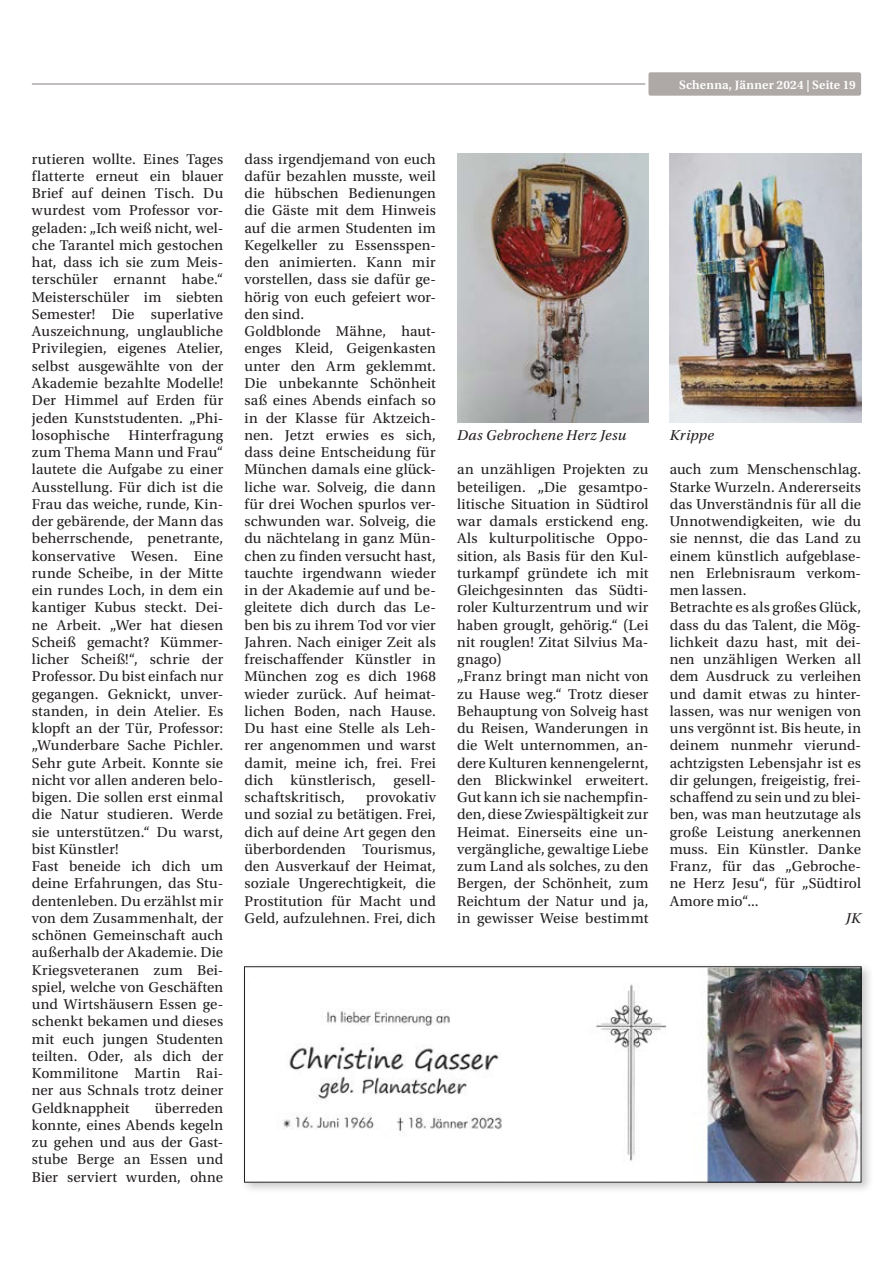
<style>
.page{position:relative;width:893px;height:1263px;background:#fff}
.page>*{position:absolute;margin:0;border:0;box-sizing:border-box;transform-origin:0 0}
.t1{font:15px/17.2px "Utopia Std";letter-spacing:.01em;color:#231f20}
.t2{font:italic 15px "Utopia Std";letter-spacing:.02em;color:#231f20}
.t3{font:600 12.75px "Utopia Std";letter-spacing:.015em;color:#fff}
</style>
<div class="page">
<div style="left:648px;top:72px;width:213px;height:24px;background:#aea9a7;border-radius:2px"></div>
<hr style="left:32px;top:83px;width:613px;height:2px;background:#aea9a7">
<div style="left:240px;top:962px;width:634px;height:233px;background:#231f20;opacity:.25"></div>
<img style="left:246px;top:968px;width:613px;height:212px">
<div style="left:244px;top:966px;width:617px;height:216px;border:1px solid #231f20"></div>
<img style="left:670px;top:153px;width:191px;height:269px">
<img style="left:457px;top:153px;width:191px;height:270px">
<p class="t3" style="left:679px;top:78px;width:178px">Schenna, Jänner 2024 | Seite 19</p>
<p class="t1" style="left:32px;top:150px;width:193px">rutieren wollte. Eines Tages flatterte erneut ein blauer<br>Brief auf deinen Tisch. Du wurdest vom Professor vor&shy;geladen: „Ich weiß nicht, wel&shy;che Tarantel mich gestochen hat, dass ich sie zum Meis&shy;terschüler ernannt habe.“<br>Meisterschüler im siebten<br>Semester! Die superlative<br>Auszeichnung, unglaubliche<br>Privilegien, eigenes Atelier, selbst ausgewählte von der<br>Akademie bezahlte Modelle!<br>Der Himmel auf Erden für jeden Kunststudenten. „Phi&shy;losophische Hinterfragung zum Thema Mann und Frau“ lautete die Aufgabe zu einer<br>Ausstellung. Für dich ist die<br>Frau das weiche, runde, Kin&shy;der gebärende, der Mann das beherrschende, penetrante, konservative Wesen. Eine runde Scheibe, in der Mitte ein rundes Loch, in dem ein kantiger Kubus steckt. Dei&shy;ne Arbeit. „Wer hat diesen<br>Scheiß gemacht? Kümmer&shy;licher Scheiß!“, schrie der<br>Professor. Du bist einfach nur gegangen. Geknickt, unver&shy;standen, in dein Atelier. Es klopft an der Tür, Professor: „Wunderbare Sache Pichler.<br>Sehr gute Arbeit. Konnte sie nicht vor allen anderen belo&shy;bigen. Die sollen erst einmal die Natur studieren. Werde sie unterstützen.“ Du warst, bist Künstler!<br>Fast beneide ich dich um deine Erfahrungen, das Stu&shy;dentenleben. Du erzählst mir von dem Zusammenhalt, der schönen Gemeinschaft auch außerhalb der Akademie. Die<br>Kriegsveteranen zum Bei&shy;spiel, welche von Geschäften und Wirtshäusern Essen ge&shy;schenkt bekamen und dieses mit euch jungen Studenten teilten. Oder, als dich der<br>Kommilitone Martin Rai&shy;ner aus Schnals trotz deiner<br>Geldknappheit</p>
<p class="t1" style="left:32px;top:1099px;width:193px;text-align:justify;text-indent:123px">überreden konnte, eines Abends kegeln zu gehen und aus der Gast&shy;stube Berge an Essen und Bier serviert wurden, ohne</p>
<p class="t1" style="left:244px;top:150px;width:193px">dass irgendjemand von euch dafür bezahlen musste, weil die hübschen Bedienungen die Gäste mit dem Hinweis auf die armen Studenten im<br>Kegelkeller zu Essensspen&shy;den animierten. Kann mir vorstellen, dass sie dafür ge&shy;hörig von euch gefeiert wor&shy;den sind.<br>Goldblonde Mähne, haut&shy;enges Kleid, Geigenkasten unter den Arm geklemmt.<br>Die unbekannte Schönheit saß eines Abends einfach so in der Klasse für Aktzeich&shy;nen. Jetzt erwies es sich, dass deine Entscheidung für<br>München damals eine glück&shy;liche war. Solveig, die dann für drei Wochen spurlos ver&shy;schwunden war. Solveig, die du nächtelang in ganz Mün&shy;chen zu finden versucht hast, tauchte irgendwann wieder in der Akademie auf und be&shy;gleitete dich durch das Le&shy;ben bis zu ihrem Tod vor vier<br>Jahren. Nach einiger Zeit als freischaffender Künstler in<br>München zog es dich 1968 wieder zurück. Auf heimat&shy;lichen Boden, nach Hause.<br>Du hast eine Stelle als Leh&shy;rer angenommen und warst damit, meine ich, frei. Frei dich künstlerisch, gesell&shy;schaftskritisch,</p>
<p class="t1" style="left:244px;top:789px;width:193px;text-align:justify;text-indent:122px">provokativ und sozial zu betätigen. Frei, dich auf deine Art gegen den überbordenden Tourismus, den Ausverkauf der Heimat, soziale Ungerechtigkeit, die Prostitution für Macht und Geld, aufzulehnen. Frei, dich</p>
<p class="t2" style="left:457px;top:427px;width:171px">Das Gebrochene Herz Jesu</p>
<p class="t2" style="left:670px;top:427px;width:46px">Krippe</p>
<p class="t1" style="left:457px;top:461px;width:193px">an unzähligen Projekten zu beteiligen. „Die gesamtpo&shy;litische Situation in Südtirol war damals erstickend eng.<br>Als kulturpolitische Oppo&shy;sition, als Basis für den Kul&shy;turkampf gründete ich mit<br>Gleichgesinnten das Südti&shy;roler Kulturzentrum und wir haben grouglt, gehörig.“ (Lei nit rouglen! Zitat Silvius Ma&shy;gnago)<br>„Franz bringt man nicht von zu Hause weg.“ Trotz dieser<br>Behauptung von Solveig hast du Reisen, Wanderungen in die Welt unternommen, an&shy;dere Kulturen kennengelernt, den Blickwinkel erweitert.<br>Gut kann ich sie nachempfin&shy;den, diese Zwiespältigkeit zur<br>Heimat. Einerseits eine un&shy;vergängliche, gewaltige Liebe zum Land als solches, zu den<br>Bergen, der Schönheit, zum<br>Reichtum der Natur und ja, in gewisser Weise bestimmt</p>
<p class="t1" style="left:670px;top:461px;width:193px">auch zum Menschenschlag.<br>Starke Wurzeln. Andererseits das Unverständnis für all die<br>Unnotwendigkeiten, wie du sie nennst, die das Land zu einem künstlich aufgeblase&shy;nen Erlebnisraum verkom&shy;men lassen.<br>Betrachte es als großes Glück, dass du das Talent, die Mög&shy;lichkeit dazu hast, mit dei&shy;nen unzähligen Werken all dem Ausdruck zu verleihen und damit etwas zu hinter&shy;lassen, was nur wenigen von uns vergönnt ist. Bis heute, in deinem nunmehr vierund&shy;achtzigsten Lebensjahr ist es dir gelungen, freigeistig, frei&shy;schaffend zu sein und zu blei&shy;ben, was man heutzutage als große Leistung anerkennen muss. Ein Künstler. Danke<br>Franz, für das „Gebroche&shy;ne Herz Jesu“, für „Südtirol<br>Amore mio“...</p>
<p class="t2" style="left:846px;top:910px;width:17px">JK</p>
</div>
